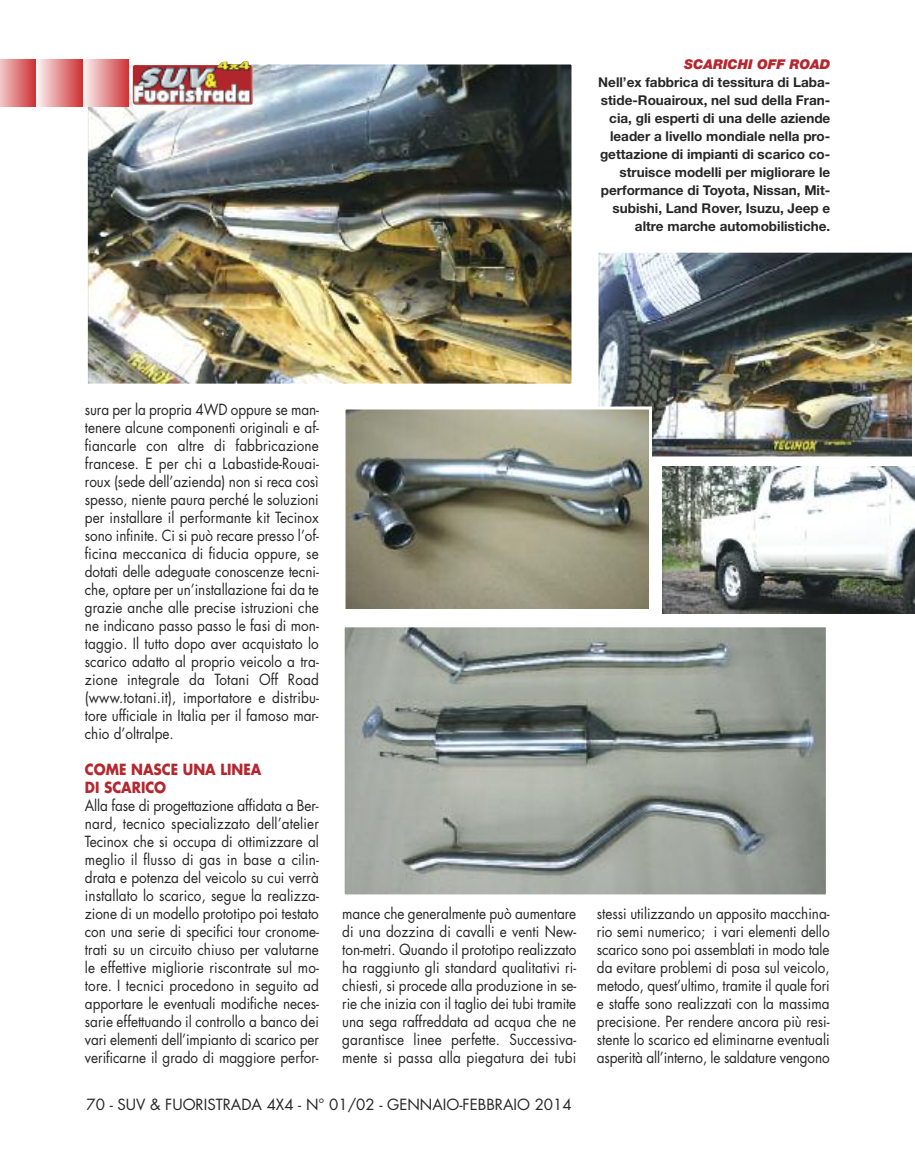
<style>
.page{position:relative;width:915px;height:1170px;background:#fff}
.page>*{position:absolute;margin:0;border:0;box-sizing:border-box;transform-origin:0 0}
.t1{font:15px/18px "Futura Std";color:#272627;text-align:justify;scale:.9 1}
.t2{font:15px "Futura Std";color:#272627}
.t3{font:700 15px/18px "Futura Std";color:#b5272e;scale:.9 1}
.t4{font:700 13.5px/18px "Helvetica Neue";color:#272627;text-align:right}
.t5{font:italic 900 13.5px "Helvetica Neue";color:#b5272e}
</style>
<div class="page">
<img style="left:89px;top:65px;width:481px;height:317px">
<div style="left:85px;top:61px;width:489px;height:325px;border:3px solid #fff"></div>
<img style="left:599px;top:254px;width:311px;height:201px">
<div style="left:595px;top:250px;width:319px;height:209px;border:3px solid #fff"></div>
<img style="left:346px;top:410px;width:301px;height:198px">
<div style="left:342px;top:406px;width:309px;height:206px;border:3px solid #fff"></div>
<img style="left:345px;top:628px;width:479px;height:265px">
<div style="left:341px;top:624px;width:487px;height:273px;border:3px solid #fff"></div>
<img style="left:132px;top:61px;width:122px;height:45px">
<div style="left:82px;top:59px;width:47px;height:47px;background:linear-gradient(to right,#fef9f9,#cf3236)"></div>
<div style="left:35px;top:59px;width:47px;height:47px;background:linear-gradient(to right,#fefafa,#cf3337)"></div>
<svg style="left:0;top:59px;width:35px;height:47px;background:#e07d80"></svg>
<img style="left:662px;top:467px;width:252px;height:146px">
<p class="t5" style="left:683px;top:60px;width:148px">SCARICHI OFF ROAD</p>
<p class="t4" style="left:598px;top:75px;width:233px">Nell’ex fabbrica di tessitura di Laba&shy;stide-Rouairoux, nel sud della Fran&shy;cia, gli esperti di una delle aziende leader a livello mondiale nella pro&shy;gettazione di impianti di scarico co&shy;struisce modelli per migliorare le performance di Toyota, Nissan, Mit&shy;subishi, Land Rover, Isuzu, Jeep e altre marche automobilistiche.</p>
<p class="t1" style="left:85px;top:401px;width:261px">sura per la propria 4WD oppure se man&shy;tenere alcune componenti originali e af&shy;fiancarle con altre di fabbricazione francese. E per chi a Labastide-Rouai&shy;roux (sede dell’azienda) non si reca così spesso, niente paura perché le soluzioni per installare il performante kit Tecinox sono infinite. Ci si può recare presso l’of&shy;ficina meccanica di fiducia oppure, se dotati delle adeguate conoscenze tecni&shy;che, optare per un’installazione fai da te grazie anche alle precise istruzioni che ne indicano passo passo le fasi di mon&shy;taggio. Il tutto dopo aver acquistato lo scarico adatto al proprio veicolo a tra&shy;zione integrale da Totani Off Road (www.totani.it), importatore e distribu&shy;tore ufficiale in Italia per il famoso mar&shy;chio d’oltralpe.</p>
<p class="t3" style="left:85px;top:761px;width:198px">COME NASCE UNA LINEA<br>DI SCARICO</p>
<p class="t1" style="left:85px;top:797px;width:261px">Alla fase di progettazione affidata a Ber&shy;nard, tecnico specializzato dell’atelier Tecinox che si occupa di ottimizzare al meglio il flusso di gas in base a cilin&shy;drata e potenza del veicolo su cui verrà installato lo scarico, segue la realizza&shy;zione di un modello prototipo poi testato con una serie di specifici tour cronome&shy;trati su un circuito chiuso per valutarne le effettive migliorie riscontrate sul mo&shy;tore. I tecnici procedono in seguito ad apportare le eventuali modifiche neces&shy;sarie effettuando il controllo a banco dei vari elementi dell’impianto di scarico per verificarne il grado di maggiore perfor-</p>
<p class="t2" style="left:87px;top:1097px;width:486px">70 - SUV &amp; FUORISTRADA 4X4 - N° 01/02 - GENNAIO-FEBBRAIO 2014</p>
<p class="t1" style="left:342px;top:905px;width:261px">mance che generalmente può aumentare di una dozzina di cavalli e venti New&shy;ton-metri. Quando il prototipo realizzato ha raggiunto gli standard qualitativi ri&shy;chiesti, si procede alla produzione in se&shy;rie che inizia con il taglio dei tubi tramite una sega raffreddata ad acqua che ne garantisce linee perfette. Successiva&shy;mente si passa alla piegatura dei tubi</p>
<p class="t1" style="left:596px;top:905px;width:260px">stessi utilizzando un apposito macchina&shy;rio semi numerico; i vari elementi dello scarico sono poi assemblati in modo tale da evitare problemi di posa sul veicolo, metodo, quest’ultimo, tramite il quale fori e staffe sono realizzati con la massima precisione. Per rendere ancora più resi&shy;stente lo scarico ed eliminarne eventuali asperità all’interno, le saldature vengono</p>
</div>
